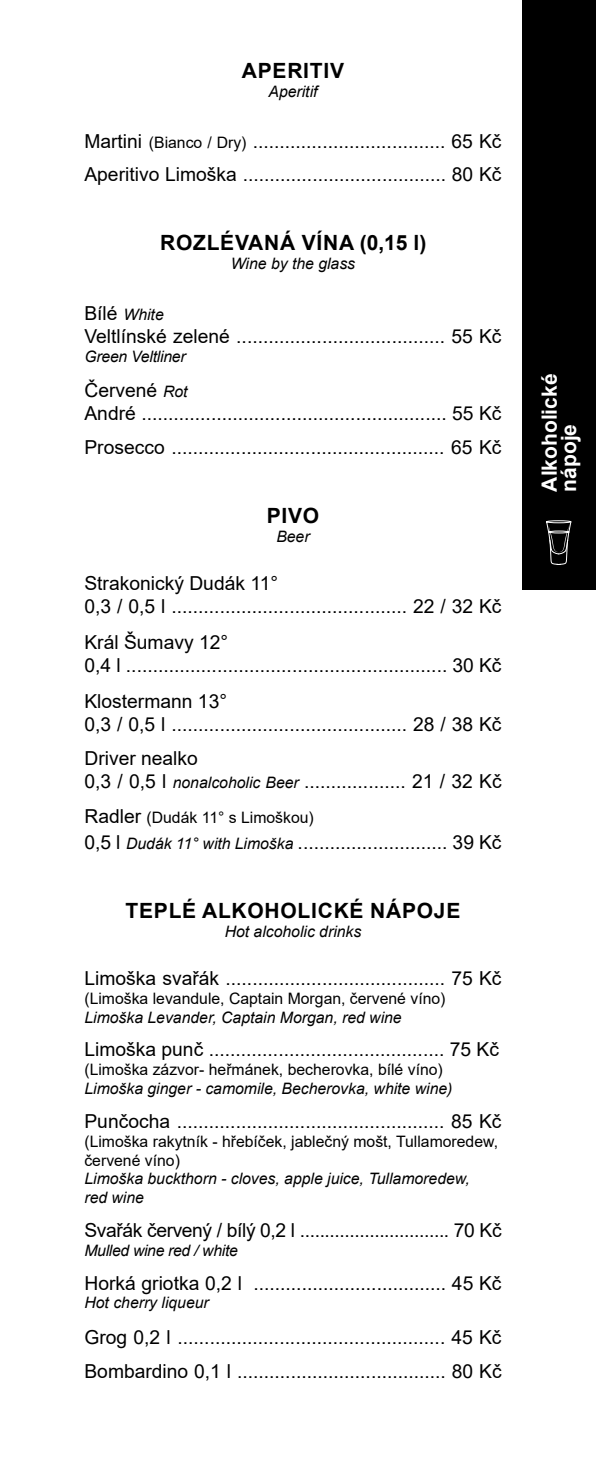
<style>
.page{position:relative;width:596px;height:1474px;background:#fff}
.page>*{position:absolute;margin:0;border:0;box-sizing:border-box;transform-origin:0 0}
.t1{font:700 21px "Arial";letter-spacing:.035em;color:#000}
.t2{font:700 21px/19.2px "Arial";color:#fff}
.t3{font:19.25px/23.1px "Arial";color:#000}
.t4{font:19.25px "Arial";letter-spacing:-.02em;color:#000}
.t5{font:italic 15.75px/18.9px "Arial";color:#000}
.t6{font:15.75px/18.9px "Arial";color:#000}
.t7{font:italic 15.75px "Arial";letter-spacing:-.02em;color:#000}
.s1{font-size:15.75px}
.s2{font-style:normal;font-size:19.25px}
.s3{font-style:italic;font-size:15.75px}
.s4{font-size:19.25px}
</style>
<div class="page">
<div style="left:521px;top:0;width:74px;height:589px;background:#000"></div>
<svg style="left:546px;top:520px;width:25px;height:45px"></svg>
<div style="left:548px;top:531px;width:21px;height:2px;border:1px solid #fff;border-radius:50%"></div>
<p class="t1" style="left:242px;top:56px;width:103px">APERITIV</p>
<p class="t5" style="left:268px;top:82px;width:51px">Aperitif</p>
<p class="t3" style="left:84px;top:124px;width:418px;line-height:33.6px">Martini <span class="s1">(Bianco / Dry)</span> .................................... 65 Kč<br>Aperitivo Limoška ...................................... 80 Kč</p>
<p class="t1" style="left:160px;top:228px;width:267px">ROZLÉVANÁ VÍNA (0,15 l)</p>
<p class="t5" style="left:231px;top:254px;width:126px">Wine by the glass</p>
<p class="t5" style="left:84px;top:305px;width:81px"><span class="s2">Bílé</span> White</p>
<p class="t3" style="left:84px;top:324px;width:418px">Veltlínské zelené ....................................... 55 Kč</p>
<p class="t5" style="left:84px;top:347px;width:103px">Green Veltliner</p>
<p class="t3" style="left:84px;top:379px;width:418px">Červené <span class="s3">Rot<br></span>André ......................................................... 55 Kč</p>
<p class="t3" style="left:84px;top:435px;width:418px">Prosecco ................................................... 65 Kč</p>
<p class="t1" style="left:266px;top:501px;width:54px">PIVO</p>
<p class="t5" style="left:276px;top:527px;width:35px">Beer</p>
<p class="t3" style="left:84px;top:572px;width:418px">Strakonický Dudák 11°<br>0,3 / 0,5 l ............................................ 22 / 32 Kč</p>
<p class="t3" style="left:84px;top:630px;width:418px">Král Šumavy 12°<br>0,4 l ............................................................ 30 Kč</p>
<p class="t3" style="left:84px;top:689px;width:418px">Klostermann 13°<br>0,3 / 0,5 l ............................................ 28 / 38 Kč</p>
<p class="t3" style="left:84px;top:746px;width:418px">Driver nealko<br>0,3 / 0,5 l <span class="s3">nonalcoholic Beer</span> ................... 21 / 32 Kč</p>
<p class="t6" style="left:84px;top:808px;width:231px"><span class="s4">Radler</span> (Dudák 11° s Limoškou)</p>
<p class="t3" style="left:84px;top:830px;width:418px">0,5 l <span class="s3">Dudák 11° with Limoška</span> ............................ 39 Kč</p>
<p class="t1" style="left:125px;top:895px;width:336px">TEPLÉ ALKOHOLICKÉ NÁPOJE</p>
<p class="t5" style="left:224px;top:921px;width:138px">Hot alcoholic drinks</p>
<p class="t3" style="left:84px;top:966px;width:418px">Limoška svařák ......................................... 75 Kč</p>
<p class="t6" style="left:84px;top:988px;width:362px">(Limoška levandule, Captain Morgan, červené víno)</p>
<p class="t5" style="left:84px;top:1007px;width:318px">Limoška Levander, Captain Morgan, red wine</p>
<p class="t3" style="left:84px;top:1037px;width:416px">Limoška punč ............................................ 75 Kč</p>
<p class="t6" style="left:84px;top:1060px;width:359px">(Limoška zázvor- heřmánek, becherovka, bílé víno)</p>
<p class="t5" style="left:84px;top:1079px;width:369px">Limoška ginger - camomile, Becherovka, white wine)</p>
<p class="t3" style="left:84px;top:1109px;width:418px">Punčocha .................................................. 85 Kč</p>
<p class="t6" style="left:84px;top:1131px;width:415px">(Limoška rakytník - hřebíček, jablečný mošt, Tullamoredew, červené víno)</p>
<p class="t5" style="left:84px;top:1169px;width:386px">Limoška buckthorn - cloves, apple juice, Tullamoredew, red wine</p>
<p class="t4" style="left:84px;top:1216px;width:418px">Svařák červený / bílý 0,2 l .............................. 70 Kč</p>
<p class="t7" style="left:84px;top:1240px;width:155px">Mulled wine red / white</p>
<p class="t3" style="left:84px;top:1271px;width:418px">Horká griotka 0,2 l .................................... 45 Kč</p>
<p class="t5" style="left:84px;top:1293px;width:126px">Hot cherry liqueur</p>
<p class="t3" style="left:84px;top:1320px;width:418px;line-height:33.6px">Grog 0,2 l .................................................. 45 Kč<br>Bombardino 0,1 l ....................................... 80 Kč</p>
<p class="t2" style="left:539px;top:491px;width:119px;rotate:-90deg">Alkoholické nápoje</p>
</div>
